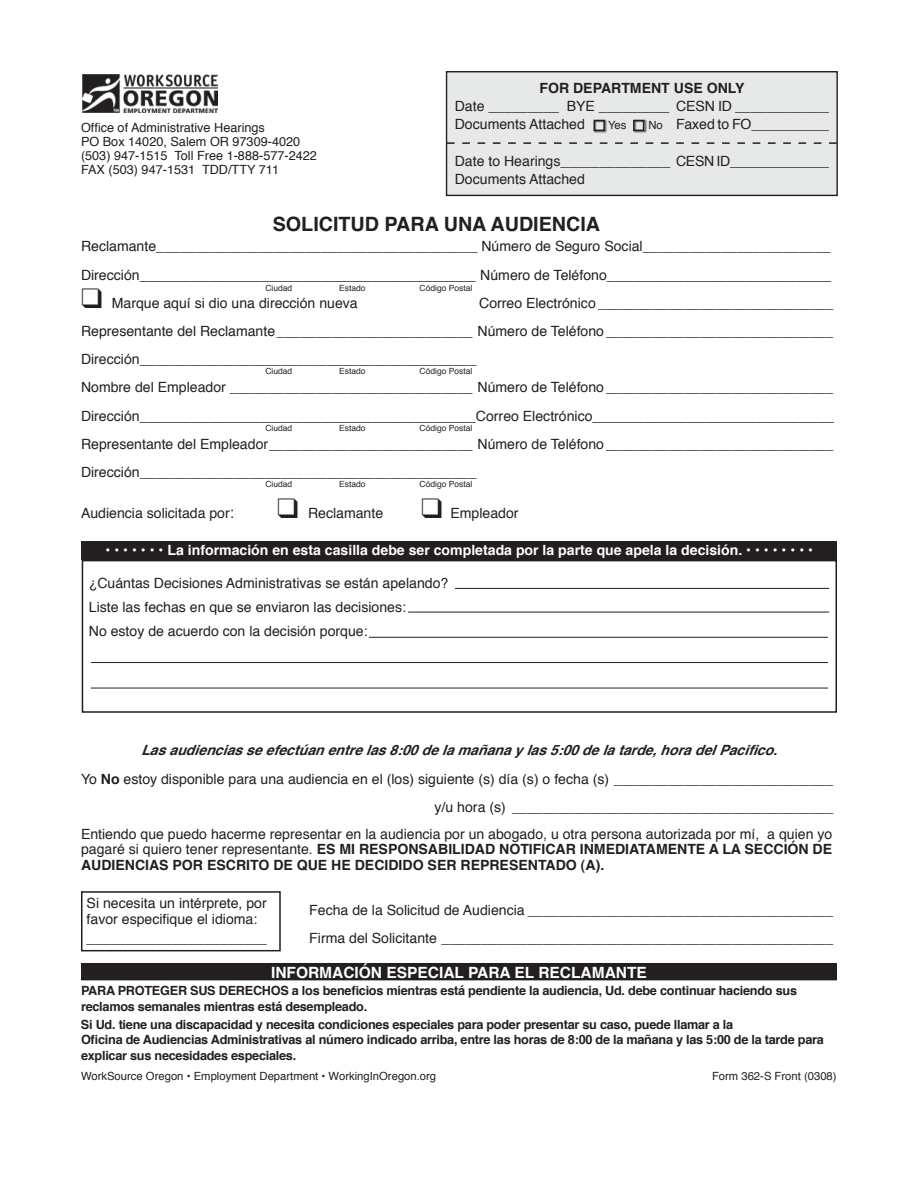
<style>
.page{position:relative;width:918px;height:1188px;background:#fff}
.page>*{position:absolute;margin:0;border:0;box-sizing:border-box;transform-origin:0 0}
.t1{font:700 19.8px "Helvetica";color:#231f20}
.t2{font:15.45px "Helvetica";color:#231f20}
.t3{font:700 15.45px "Helvetica";color:#fff}
.t4{font:14.1px/28.2px "Helvetica";color:#231f20}
.t5{font:700 14.1px "Helvetica";color:#231f20}
.t6{font:700 14.1px "Helvetica";color:#fff}
.t7{font:italic 700 14.1px "Helvetica";color:#231f20}
.t8{font:700 12.75px/15.5px "Helvetica";letter-spacing:-.02em;color:#231f20}
.t9{font:12.75px/14.1px "Helvetica";color:#231f20}
.t10{font:11.25px "Helvetica";color:#231f20}
.t11{font:8.4px "Helvetica";color:#231f20}
.s1{font-size:11.25px}
.s2{font-size:14.1px}
.s3{font-size:15.45px}
.s4{font-weight:700}
.s5{font-weight:400;color:#231f20}
</style>
<div class="page">
<div style="left:82px;top:964px;width:754px;height:16px;background:#231f20"></div>
<div style="left:81px;top:963px;width:756px;height:17px;border:2px solid #231f20"></div>
<div style="left:81px;top:891px;width:200px;height:60px;border:2px solid #231f20"></div>
<div style="left:447px;top:72px;width:390px;height:123px;background:#e7e8e8"></div>
<div style="left:446px;top:71px;width:392px;height:125px;border:1px solid #231f20"></div>
<div style="left:82px;top:560px;width:755px;height:153px;border:2px solid #231f20"></div>
<hr style="left:91px;top:662px;width:737px;height:1px;background:#231f20">
<hr style="left:369px;top:637px;width:459px;height:1px;background:#231f20">
<hr style="left:408px;top:612px;width:421px;height:1px;background:#231f20">
<hr style="left:455px;top:588px;width:374px;height:1px;background:#231f20">
<div style="left:82px;top:541px;width:755px;height:19px;background:#231f20"></div>
<svg style="left:447px;top:142px;width:390px;height:2px"></svg>
<div style="left:593px;top:119px;width:15px;height:15px;background:#231f20;opacity:.75"></div>
<div style="left:594px;top:120px;width:11px;height:11px;border:2px solid #231f20"></div>
<div style="left:632px;top:119px;width:15px;height:15px;background:#231f20;opacity:.75"></div>
<div style="left:633px;top:120px;width:11px;height:11px;border:2px solid #231f20"></div>
<img style="left:83px;top:75px;width:135px;height:37px">
<hr style="left:91px;top:688px;width:737px;height:1px;background:#231f20">
<p class="t5" style="left:539px;top:75px;width:44px">For Depar</p>
<p class="t5" style="left:621px;top:75px;width:63px">tment Use</p>
<p class="t5" style="left:707px;top:75px;width:39px">On lY</p>
<p class="t4" style="left:455px;top:96px;width:376px;line-height:18.3px">Date _________ BYE _________ CESN ID ____________<br>Documents Attached</p>
<p class="t10" style="left:608px;top:116px;width:20px">Yes</p>
<p class="t4" style="left:648px;top:110px;width:182px"><span class="s1">No</span> Faxed to FO__________</p>
<p class="t4" style="left:455px;top:151px;width:376px;line-height:18.3px">Date to Hearings______________ CESN ID_____________<br>Documents Attached</p>
<p class="t9" style="left:81px;top:120px;width:237px">Office of Administrative Hearings<br>PO Box 14020, Salem OR 97309-4020 (503) 947-1515 Toll Free 1-888-577-2422<br>FAX (503) 947-1531 TDD/TTY 711</p>
<h1 class="t1" style="left:273px;top:206px;width:329px">Solicitud PARA UNA AUDI ENCIA</h1>
<p class="t4" style="left:81px;top:232px;width:751px">Reclamante_________________________________________ Número de Seguro Social________________________</p>
<p class="t2" style="left:81px;top:261px;width:751px"><span class="s2">Dirección</span>_______________________________________ <span class="s2">Número de Teléfono</span>__________________________</p>
<p class="t4" style="left:112px;top:288px;width:247px">Marque aquí si dio una dirección nueva</p>
<p class="t11" style="left:265px;top:281px;width:28px">Ciudad</p>
<p class="t11" style="left:339px;top:281px;width:28px">Estado</p>
<p class="t11" style="left:420px;top:281px;width:54px">Código Postal</p>
<p class="t4" style="left:81px;top:288px;width:754px;text-indent:398px">Correo Electrónico ______________________________ Representante del Reclamante_________________________ Número de Teléfono_____________________________ Dirección___________________________________________<br>Nombre del Empleador _______________________________ Número de Teléfono_____________________________</p>
<p class="t2" style="left:81px;top:402px;width:754px"><span class="s2">Dirección</span>_______________________________________<span class="s2">Correo Electrónico</span>____________________________</p>
<p class="t4" style="left:81px;top:429px;width:754px">Representante del Empleador__________________________ Número de Teléfono_____________________________<br>Dirección___________________________________________</p>
<p class="t4" style="left:81px;top:498px;width:155px">Audiencia solicitada por<span class="s3">:</span></p>
<p class="t4" style="left:308px;top:498px;width:77px">Reclamante</p>
<p class="t4" style="left:450px;top:498px;width:70px">Empleador</p>
<p class="t11" style="left:265px;top:364px;width:28px">Ciudad</p>
<p class="t11" style="left:339px;top:364px;width:28px">Estado</p>
<p class="t11" style="left:420px;top:364px;width:54px">Código Postal</p>
<p class="t11" style="left:265px;top:421px;width:28px">Ciudad</p>
<p class="t11" style="left:339px;top:421px;width:28px">Estado</p>
<p class="t11" style="left:420px;top:421px;width:54px">Código Postal</p>
<p class="t11" style="left:265px;top:477px;width:28px">Ciudad</p>
<p class="t11" style="left:339px;top:477px;width:28px">Estado</p>
<p class="t11" style="left:420px;top:477px;width:54px">Código Postal</p>
<p class="t6" style="left:106px;top:538px;width:709px">• • • • • • • La información en esta casilla debe ser completada por la parte que apela la decisión. • • • • • • • •</p>
<p class="t4" style="left:89px;top:570px;width:361px;line-height:24px">¿Cuántas Decisiones Administrativas se están apelando?<br>Liste las fechas en que se enviaron las decisiones:<br>No estoy de acuerdo con la decisión porque:</p>
<p class="t7" style="left:141px;top:738px;width:646px">Lasaudienciasseefectúanentrelas8:00delamañanaylas5:00delatarde,horadelPacifico.</p>
<p class="t4" style="left:81px;top:764px;width:754px">Yo <span class="s4">No</span> estoy disponible para una audiencia en el (los) siguiente (s) día (s) o fecha (s) ____________________________</p>
<p class="t4" style="left:435px;top:792px;width:400px">y/u hora (s) _________________________________________</p>
<p class="t4" style="left:81px;top:826px;width:753px;line-height:15.5px">Entiendo que puedo hacerme representar en la audiencia por un abogado, u otra persona autorizada por mí, a quien yo pagaré si quiero tener representante. <span class="s4">ES MI Resp</span></p>
<p class="t5" style="left:397px;top:836px;width:22px">onsa</p>
<p class="t5" style="left:438px;top:836px;width:396px">bilidad notificar inmediatamente a la secciÓn DE</p>
<p class="t5" style="left:81px;top:852px;width:357px">AUDI ENCIAS por escrito de que he decidido ser</p>
<p class="t5" style="left:461px;top:852px;width:11px">represen</p>
<p class="t5" style="left:538px;top:852px;width:68px">tado (A).</p>
<p class="t4" style="left:309px;top:895px;width:526px">Fecha de la Solicitud de Audiencia _______________________________________<br>Firma del Solicitante __________________________________________________</p>
<p class="t3" style="left:271px;top:959px;width:382px">INFORMACIÓN ESPECIAL PARA EL RECLAMANTE<span class="s5">:</span></p>
<p class="t8" style="left:81px;top:982px;width:718px">PARA PROTEGER SUS DERECHOS a los beneficios mientras está pendiente la audiencia, Ud. debe continuar haciendo sus reclamos semanales mientras está desempleado.</p>
<p class="t8" style="left:81px;top:1016px;width:744px">Si Ud. tiene una discapacidad y necesita condiciones especiales para poder presentar su caso, puede llamar a la<br>Oficina de Audiencias Administrativas al número indicado arriba, entre las horas de 8:00 de la mañana y las 5:00 de la tarde para explicar sus necesidades especiales.</p>
<p class="t10" style="left:81px;top:1066px;width:357px">WorkSource Oregon • Employment Department • WorkingInOregon.org</p>
<p class="t10" style="left:712px;top:1066px;width:126px">Form 362-S Front (0308)</p>
<p class="t4" style="left:87px;top:895px;width:182px;line-height:15.5px">Si necesita un intérprete, por favor especifique el idioma:</p>
<p class="t4" style="left:87px;top:924px;width:182px">_______________________</p>
</div>
